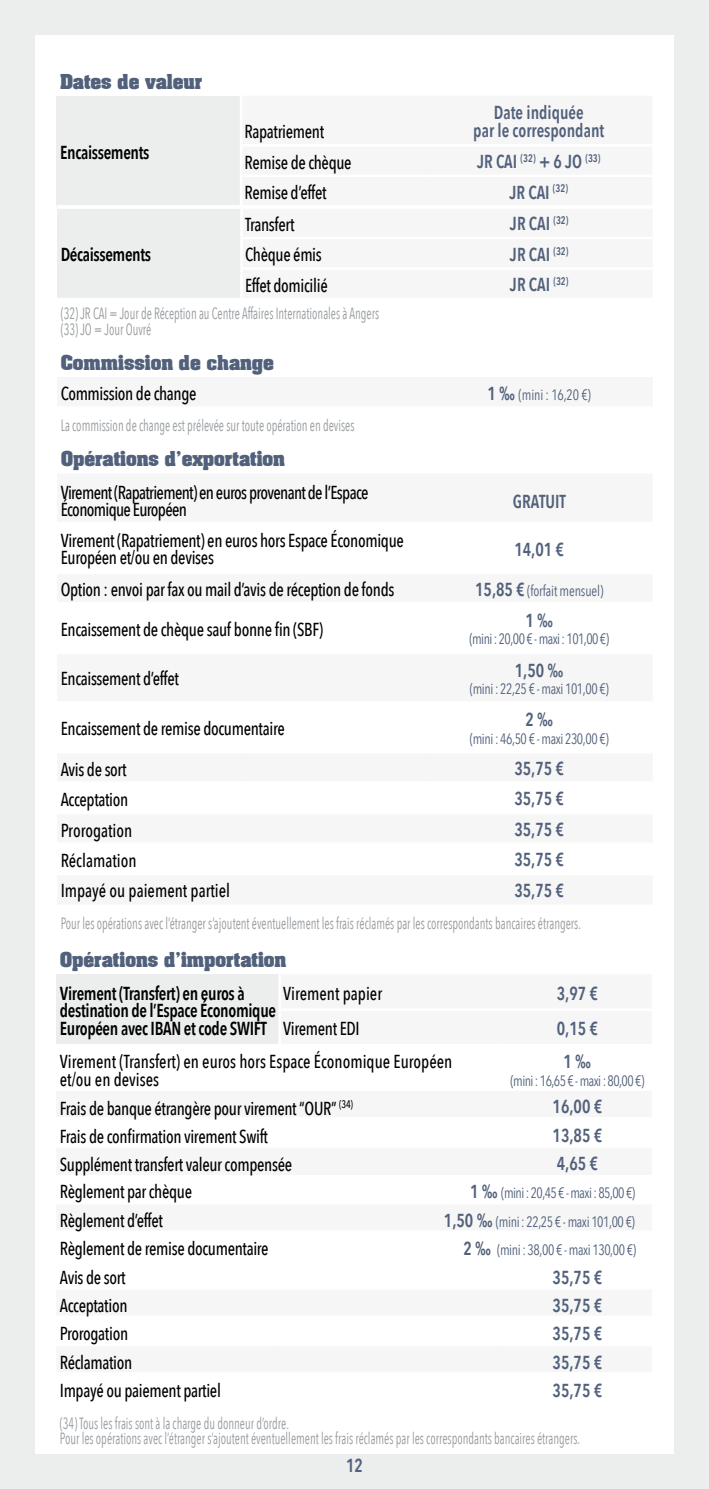
<style>
.page{position:relative;width:709px;height:1489px;background:#fff}
.page>*{position:absolute;margin:0;border:0;box-sizing:border-box;transform-origin:0 0}
.t1{font:500 18.75px/17.5px "Avenir Next Condensed";letter-spacing:-.02em;color:#000;scale:.9 1}
.t2{font:600 18.75px/17.5px "Avenir Next Condensed";color:#52617b;text-align:center;scale:.9 1}
.t3{font:500 18.75px/17.5px "Avenir Next Condensed";color:#000;scale:.9 1}
.t4{font:600 18.75px/17.5px "Avenir Next Condensed";letter-spacing:-.02em;color:#000;scale:.9 1}
.t5{font:500 18.75px/17.5px "Avenir Next Condensed";letter-spacing:-.04em;color:#000;scale:.9 1}
.t6{font:700 17.5px "Archer";color:#52617b}
.t7{font:16.25px/15px "Avenir Next Condensed";color:#969b9f;scale:.75 1}
.t8{font:15px "Avenir Next Condensed";letter-spacing:-.03em;color:#52617b;scale:.9 1}
.t9{font:15px "Avenir Next Condensed";letter-spacing:-.01em;color:#52617b;scale:.9 1}
.s1{font-weight:600;font-size:18.75px}
</style>
<div class="page">
<div style="left:0;top:0;width:709px;height:1488px;background:#eceded"></div>
<div style="left:35px;top:35px;width:638px;height:1418px;background:#fff"></div>
<div style="left:56px;top:974px;width:222px;height:69px;background:#eceded"></div>
<div style="left:57px;top:209px;width:183px;height:89px;background:#eceded"></div>
<div style="left:57px;top:96px;width:184px;height:110px;background:#eceded"></div>
<hr style="left:240px;top:96px;width:2px;height:48px;background:#fff">
<hr style="left:240px;top:144px;width:185px;height:3px;background:#fff">
<hr style="left:240px;top:147px;width:2px;height:27px;background:#fff">
<hr style="left:240px;top:174px;width:185px;height:3px;background:#fff">
<hr style="left:240px;top:177px;width:2px;height:28px;background:#fff">
<hr style="left:57px;top:205px;width:184px;height:2px;background:#fff">
<p class="t6" style="left:60px;top:68px;width:144px">Dates de valeur</p>
<p class="t4" style="left:60px;top:143px;width:101px">Encaissements</p>
<p class="t1" style="left:244px;top:123px;width:90px">Rapatriement</p>
<p class="t2" style="left:473px;top:103px;width:147px">Date indiquée<br>par le correspondant</p>
<p class="t1" style="left:244px;top:153px;width:120px">Remise de chèque</p>
<p class="t2" style="left:477px;top:152px;width:138px">JR CAI <sup>(32)</sup> + 6 JO <sup>(33)</sup></p>
<p class="t1" style="left:244px;top:184px;width:93px">Remise d’effet</p>
<p class="t2" style="left:509px;top:183px;width:67px">JR CAI <sup>(32)</sup></p>
<p class="t1" style="left:245px;top:215px;width:56px">Transfert</p>
<p class="t2" style="left:510px;top:214px;width:67px">JR CAI <sup>(32)</sup></p>
<p class="t1" style="left:245px;top:246px;width:87px">Chèque émis</p>
<p class="t2" style="left:510px;top:245px;width:67px">JR CAI <sup>(32)</sup></p>
<p class="t1" style="left:245px;top:276px;width:93px">Effet domicilié</p>
<p class="t2" style="left:510px;top:275px;width:67px">JR CAI <sup>(32)</sup></p>
<p class="t7" style="left:61px;top:305px;width:426px">(32) JR CAI = Jour de Réception au Centre Affaires Internationales à Angers (33) JO = Jour Ouvré</p>
<p class="t6" style="left:61px;top:349px;width:215px">Commission de change</p>
<p class="t1" style="left:61px;top:385px;width:152px">Commission de change</p>
<p class="t8" style="left:487px;top:382px;width:116px"><span class="s1">1 ‰</span> (mini : 16,20 €)</p>
<p class="t7" style="left:61px;top:417px;width:393px">La commission de change est prélevée sur toute opération en devises</p>
<p class="t6" style="left:61px;top:446px;width:226px">Opérations d'exportation</p>
<p class="t5" style="left:61px;top:483px;width:343px">Virement (Rapatriement) en euros provenant de l’Espace<br>Économique Européen</p>
<p class="t2" style="left:513px;top:492px;width:60px">GRATUIT</p>
<p class="t1" style="left:61px;top:531px;width:383px">Virement (Rapatriement) en euros hors Espace Économique<br>Européen et/ou en devises</p>
<p class="t4" style="left:61px;top:245px;width:102px">Décaissements</p>
<p class="t2" style="left:514px;top:539px;width:57px">14,01 €</p>
<p class="t1" style="left:61px;top:580px;width:372px">Option : envoi par fax ou mail d’avis de réception de fonds</p>
<p class="t9" style="left:475px;top:577px;width:144px"><span class="s1">15,85 €</span> (forfait mensuel)</p>
<p class="t1" style="left:61px;top:620px;width:293px">Encaissement de chèque sauf bonne fin (SBF)</p>
<p class="t2" style="left:525px;top:611px;width:32px">1 ‰</p>
<p class="t8" style="left:469px;top:626px;width:157px">(mini : 20,00 € - maxi : 101,00 €)</p>
<p class="t1" style="left:61px;top:670px;width:133px">Encaissement d’effet</p>
<p class="t2" style="left:515px;top:660px;width:56px">1,50 ‰</p>
<p class="t8" style="left:470px;top:676px;width:156px">(mini : 22,25 € - maxi 101,00 €)</p>
<p class="t1" style="left:61px;top:719px;width:250px">Encaissement de remise documentaire</p>
<p class="t2" style="left:525px;top:710px;width:32px">2 ‰</p>
<p class="t8" style="left:470px;top:725px;width:156px">(mini : 46,50 € - maxi 230,00 €)</p>
<p class="t1" style="left:61px;top:760px;width:75px">Avis de sort</p>
<p class="t2" style="left:514px;top:759px;width:57px">35,75 €</p>
<p class="t1" style="left:61px;top:790px;width:77px">Acceptation</p>
<p class="t2" style="left:514px;top:789px;width:57px">35,75 €</p>
<p class="t3" style="left:61px;top:821px;width:81px">Prorogation</p>
<p class="t2" style="left:514px;top:820px;width:57px">35,75 €</p>
<p class="t3" style="left:61px;top:851px;width:86px">Réclamation</p>
<p class="t2" style="left:514px;top:850px;width:57px">35,75 €</p>
<p class="t3" style="left:61px;top:882px;width:190px">Impayé ou paiement partiel</p>
<p class="t2" style="left:514px;top:881px;width:57px">35,75 €</p>
<p class="t7" style="left:61px;top:914px;width:695px">Pour les opérations avec l’étranger s’ajoutent éventuellement les frais réclamés par les correspondants bancaires étrangers.</p>
<p class="t6" style="left:60px;top:946px;width:228px">Opérations d'importation</p>
<p class="t4" style="left:60px;top:983px;width:242px">Virement (Transfert) en euros à destination de l’Espace Économique<br>Européen avec IBAN et code SWIFT</p>
<p class="t3" style="left:283px;top:984px;width:111px">Virement papier</p>
<p class="t2" style="left:557px;top:983px;width:47px">3,97 €</p>
<p class="t1" style="left:283px;top:1019px;width:87px">Virement EDI</p>
<p class="t2" style="left:557px;top:1019px;width:47px">0,15 €</p>
<p class="t3" style="left:60px;top:1052px;width:437px">Virement (Transfert) en euros hors Espace Économique Européen et/ou en devises</p>
<p class="t2" style="left:563px;top:1052px;width:32px">1 ‰</p>
<p class="t8" style="left:510px;top:1067px;width:150px">(mini : 16,65 € - maxi : 80,00 €)</p>
<p class="t1" style="left:60px;top:1099px;width:327px">Frais de banque étrangère pour virement “OUR” <sup>(34)</sup></p>
<p class="t2" style="left:552px;top:1097px;width:57px">16,00 €</p>
<p class="t1" style="left:60px;top:1127px;width:233px">Frais de confirmation virement Swift</p>
<p class="t2" style="left:552px;top:1125px;width:57px">13,85 €</p>
<p class="t1" style="left:60px;top:1155px;width:260px">Supplément transfert valeur compensée</p>
<p class="t2" style="left:557px;top:1154px;width:47px">4,65 €</p>
<p class="t1" style="left:60px;top:1182px;width:148px">Règlement par chèque</p>
<p class="t8" style="left:470px;top:1180px;width:185px"><span class="s1">1 ‰</span> (mini : 20,45 € - maxi : 85,00 €)</p>
<p class="t1" style="left:60px;top:1211px;width:116px">Règlement d’effet</p>
<p class="t8" style="left:444px;top:1208px;width:214px"><span class="s1">1,50 ‰</span> (mini : 22,25 € - maxi 101,00 €)</p>
<p class="t1" style="left:60px;top:1239px;width:233px">Règlement de remise documentaire</p>
<p class="t8" style="left:463px;top:1236px;width:193px"><span class="s1">2 ‰</span> (mini : 38,00 € - maxi 130,00 €)</p>
<p class="t1" style="left:60px;top:1267px;width:75px">Avis de sort</p>
<p class="t2" style="left:552px;top:1267px;width:57px">35,75 €</p>
<p class="t1" style="left:60px;top:1296px;width:77px">Acceptation</p>
<p class="t2" style="left:552px;top:1295px;width:57px">35,75 €</p>
<p class="t1" style="left:60px;top:1324px;width:77px">Prorogation</p>
<p class="t2" style="left:552px;top:1324px;width:57px">35,75 €</p>
<p class="t1" style="left:60px;top:1353px;width:82px">Réclamation</p>
<p class="t2" style="left:552px;top:1352px;width:57px">35,75 €</p>
<p class="t1" style="left:60px;top:1381px;width:180px">Impayé ou paiement partiel</p>
<p class="t2" style="left:552px;top:1380px;width:57px">35,75 €</p>
<p class="t7" style="left:60px;top:1415px;width:695px">(34) Tous les frais sont à la charge du donneur d’ordre.<br>Pour les opérations avec l’étranger s’ajoutent éventuellement les frais réclamés par les correspondants bancaires étrangers.</p>
<p class="t2" style="left:346px;top:1456px;width:20px">12</p>
</div>
